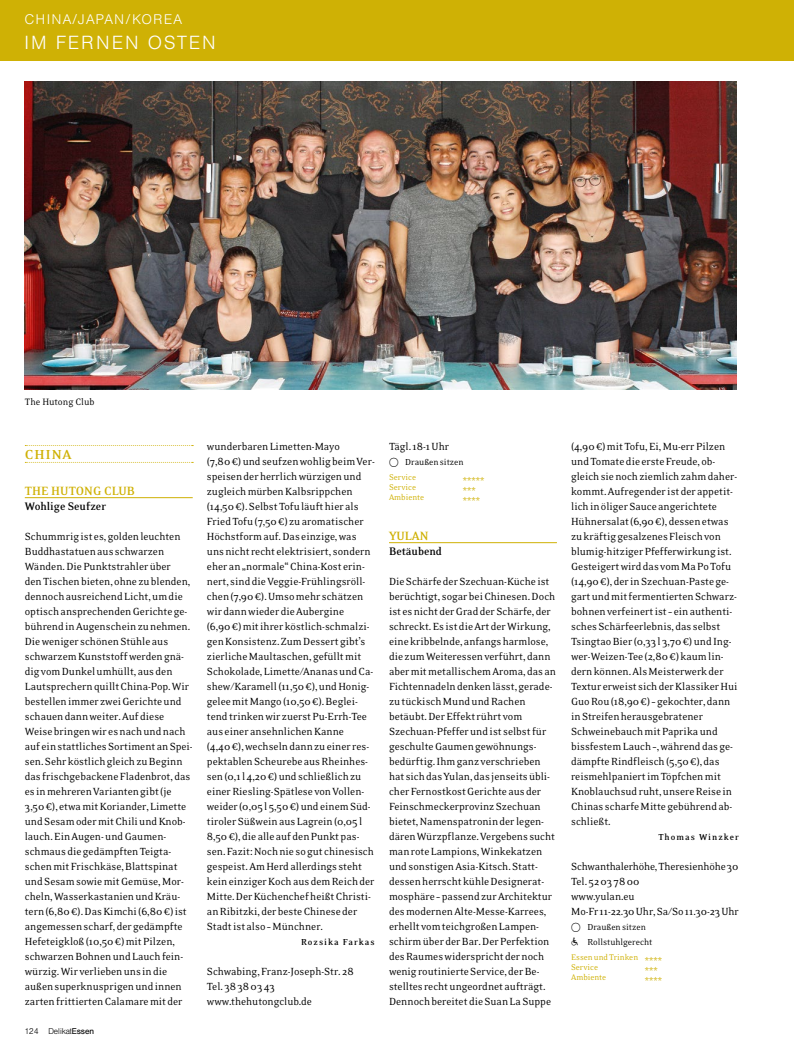
<style>
.page{position:relative;width:794px;height:1063px;background:#fff}
.page>*{position:absolute;margin:0;border:0;box-sizing:border-box;transform-origin:0 0}
.t1{font:300 18.75px "Helvetica BQ";letter-spacing:.15em;color:#fff}
.t2{font:700 15px "Eidetic Neo";letter-spacing:.06em;color:#cfb105}
.t3{font:700 13.75px "Eidetic Neo";letter-spacing:.005em;color:#cfb105;scale:.95 1}
.t4{font:300 13.75px "Helvetica BQ";letter-spacing:.1em;color:#fff}
.t5{font:700 12.5px "Eidetic Neo";color:#000;scale:.95 1}
.t6{font:11.88px/15px "Eidetic Neo";color:#000;scale:.95 1}
.t7{font:10.62px "Eidetic Neo";letter-spacing:-.005em;color:#000;scale:.95 1}
.t8{font:10px "Eidetic Neo";letter-spacing:-.005em;color:#000;scale:.95 1}
.t9{font:700 10px "Eidetic Neo";letter-spacing:.11em;color:#000;scale:.95 1}
.t10{font:9.38px/10px "Eidetic Neo";color:#cfb105;scale:.95 1}
.t11{font:300 8.25px "Helvetica BQ";color:#000}
.s1{font-weight:400}
.s2{font-family:"Universal Newswith Comm Pi"}
.s3{font-family:"Bundesbahn Pi One"}
</style>
<div class="page">
<div style="left:0;top:0;width:794px;height:60px;background:#cfb105"></div>
<svg style="left:25px;top:445px;width:168px;height:1px"></svg>
<svg style="left:25px;top:462px;width:168px;height:1px"></svg>
<hr style="left:25px;top:497px;width:168px;height:1px;background:#cfb105">
<hr style="left:389px;top:542px;width:168px;height:1px;background:#cfb105">
<img style="left:25px;top:81px;width:711px;height:309px">
<p class="t4" style="left:25px;top:12px;width:159px">CHINA/JAPAN/KOREA</p>
<h1 class="t1" style="left:25px;top:32px;width:192px">IM FERNEN OSTEN</h1>
<p class="t7" style="left:25px;top:396px;width:75px">The Hutong Club</p>
<p class="t2" style="left:25px;top:447px;width:48px">CHINA</p>
<p class="t3" style="left:25px;top:484px;width:117px">THE HUTONG CLUB</p>
<p class="t5" style="left:25px;top:500px;width:87px">Wohlige Seufzer</p>
<p class="t6" style="left:25px;top:529px;width:178px">Schummrig ist es, golden leuchten Buddhastatuen aus schwarzen Wänden. Die Punktstrahler über<br>den Tischen bieten, ohne zu blenden, dennoch ausreichend Licht, um die optisch ansprechenden Gerichte ge&shy;bührend in Augenschein zu nehmen.<br>Die weniger schönen Stühle aus schwarzem Kunststoff werden gnä&shy;dig vom Dunkel umhüllt, aus den Lautsprechern quillt China-Pop. Wir bestellen immer zwei Gerichte und schauen dann weiter. Auf diese Weise bringen wir es nach und nach auf ein stattliches Sortiment an Spei&shy;sen. Sehr köstlich gleich zu Beginn das frischgebackene Fladenbrot, das es in mehreren Varianten gibt (je 3,50€), etwa mit Koriander, Limette und Sesam oder mit Chili und Knob&shy;lauch. Ein Augen- und Gaumen&shy;schmaus die gedämpften Teigta&shy;schen mit Frischkäse, Blattspinat und Sesam sowie mit Gemüse, Mor&shy;cheln, Wasserkastanien und Kräu&shy;tern (6,80€). Das Kimchi (6,80€) ist angemessen scharf, der gedämpfte Hefeteigkloß (10,50€) mit Pilzen, schwarzen Bohnen und Lauch fein&shy;würzig. Wir verlieben uns in die außen superknusprigen und innen zarten frittierten Calamare mit der</p>
<p class="t11" style="left:25px;top:1027px;width:71px">124 Delikat<span class="s1">Essen</span></p>
<p class="t6" style="left:207px;top:439px;width:178px">wunderbaren Limetten-Mayo (7,80€) und seufzen wohlig beim Ver&shy;speisen der herrlich würzigen und zugleich mürben Kalbsrippchen (14,50€). Selbst Tofu läuft hier als Fried Tofu (7,50€) zu aromatischer Höchstform auf. Das einzige, was uns nicht recht elektrisiert, sondern eher an „normale“ China-Kost erin&shy;nert, sind die Veggie-Frühlingsröll&shy;chen (7,90€). Umso mehr schätzen wir dann wieder die Aubergine (6,90€) mit ihrer köstlich-schmalzi&shy;gen Konsistenz. Zum Dessert gibt’s zierliche Maultaschen, gefüllt mit Schokolade, Limette/Ananas und Ca&shy;shew/Karamell (11,50€), und Honig&shy;gelee mit Mango (10,50€). Beglei&shy;tend trinken wir zuerst Pu-Errh-Tee aus einer ansehnlichen Kanne (4,40€), wechseln dann zu einer res&shy;pektablen Scheurebe aus Rheinhes&shy;sen (0,1l 4,20€) und schließlich zu einer Riesling-Spätlese von Vollen&shy;weider (0,05l 5,50€) und einem Süd&shy;tiroler Süßwein aus Lagrein (0,05l 8,50€), die alle auf den Punkt pas&shy;sen. Fazit: Noch nie so gut chinesisch gespeist. Am Herd allerdings steht kein einziger Koch aus dem Reich der Mitte. Der Küchenchef heißt Christi&shy;an Ribitzki, der beste Chinese der Stadt ist also –Münchner.</p>
<p class="t9" style="left:301px;top:937px;width:79px">Rozsika Farkas</p>
<p class="t6" style="left:207px;top:964px;width:156px">Schwabing, Franz-Joseph-Str. 28<br>Tel. 38 38 03 43 www.thehutongclub.de</p>
<p class="t6" style="left:389px;top:439px;width:65px">Tägl. 18-1 Uhr</p>
<p class="t8" style="left:389px;top:457px;width:80px"><span class="s2">j</span> Draußen sitzen</p>
<p class="t10" style="left:389px;top:472px;width:30px">Service</p>
<p class="t10" style="left:463px;top:475px;width:24px">*****</p>
<p class="t10" style="left:389px;top:482px;width:30px">Service</p>
<p class="t10" style="left:463px;top:485px;width:15px">***</p>
<p class="t10" style="left:389px;top:492px;width:38px">Ambiente</p>
<p class="t10" style="left:463px;top:495px;width:20px">****</p>
<p class="t3" style="left:389px;top:529px;width:43px">YULAN</p>
<p class="t5" style="left:389px;top:545px;width:57px">Betäubend</p>
<p class="t6" style="left:389px;top:574px;width:177px">Die Schärfe der Szechuan-Küche ist berüchtigt, sogar bei Chinesen. Doch ist es nicht der Grad der Schärfe, der schreckt. Es ist die Art der Wirkung, eine kribbelnde, anfangs harmlose, die zum Weiteressen verführt, dann aber mit metallischem Aroma, das an Fichtennadeln denken lässt, gerade&shy;zu tückisch Mund und Rachen betäubt. Der Effekt rührt vom Szechuan-Pfeffer und ist selbst für geschulte Gaumen gewöhnungs&shy;bedürftig. Ihm ganz verschrieben hat sich das Yulan, das jenseits übli&shy;cher Fernostkost Gerichte aus der Feinschmeckerprovinz Szechuan bietet, Namenspatronin der legen&shy;dären Würzpflanze. Vergebens sucht man rote Lampions, Winkekatzen und sonstigen Asia-Kitsch. Statt&shy;dessen herrscht kühle Designerat&shy;mosphäre – passend zur Architektur des modernen Alte-Messe-Karrees, erhellt vom teichgroßen Lampen&shy;schirm über der Bar. Der Perfektion des Raumes widerspricht der noch wenig routinierte Service, der Be&shy;stelltes recht ungeordnet aufträgt.<br>Dennoch bereitet die Suan La Suppe</p>
<p class="t6" style="left:571px;top:439px;width:177px">(4,90€) mit Tofu, Ei, Mu-err Pilzen und Tomate die erste Freude, ob&shy;gleich sie noch ziemlich zahm daher&shy;kommt. Aufregender ist der appetit&shy;lich in öliger Sauce angerichtete Hühnersalat (6,90€), dessen etwas zu kräftig gesalzenes Fleisch von blumig-hitziger Pfefferwirkung ist.<br>Gesteigert wird das vom Ma Po Tofu (14,90€), der in Szechuan-Paste ge&shy;gart und mit fermentierten Schwarz&shy;bohnen verfeinert ist– ein authenti&shy;sches Schärfeerlebnis, das selbst Tsingtao Bier (0,33 l 3,70€) und Ing&shy;wer-Weizen-Tee (2,80€) kaum lin&shy;dern können. Als Meisterwerk der Textur erweist sich der Klassiker Hui Guo Rou (18,90€) –gekochter, dann in Streifen herausgebratener Schweinebauch mit Paprika und bissfestem Lauch–, während das ge&shy;dämpfte Rindfleisch (5,50€), das reismehlpaniert im Töpfchen mit Knoblauchsud ruht, unsere Reise in Chinas scharfe Mitte gebührend ab&shy;schließt.</p>
<p class="t9" style="left:658px;top:832px;width:86px">Thomas Winzker</p>
<p class="t6" style="left:571px;top:859px;width:178px">Schwanthalerhöhe, Theresienhöhe 30<br>Tel. 52 03 78 00<br>www.yulan.eu<br>Mo-Fr 11-22.30 Uhr, Sa/So 11.30-23 Uhr</p>
<p class="t8" style="left:571px;top:922px;width:80px"><span class="s2">j</span> Draußen sitzen</p>
<p class="t8" style="left:571px;top:937px;width:87px"><span class="s3">-</span> Rollstuhlgerecht</p>
<p class="t10" style="left:571px;top:952px;width:97px">Essen und Trinken ****<br>Service</p>
<p class="t10" style="left:645px;top:965px;width:15px">***</p>
<p class="t10" style="left:571px;top:972px;width:38px">Ambiente</p>
<p class="t10" style="left:645px;top:975px;width:20px">****</p>
</div>
